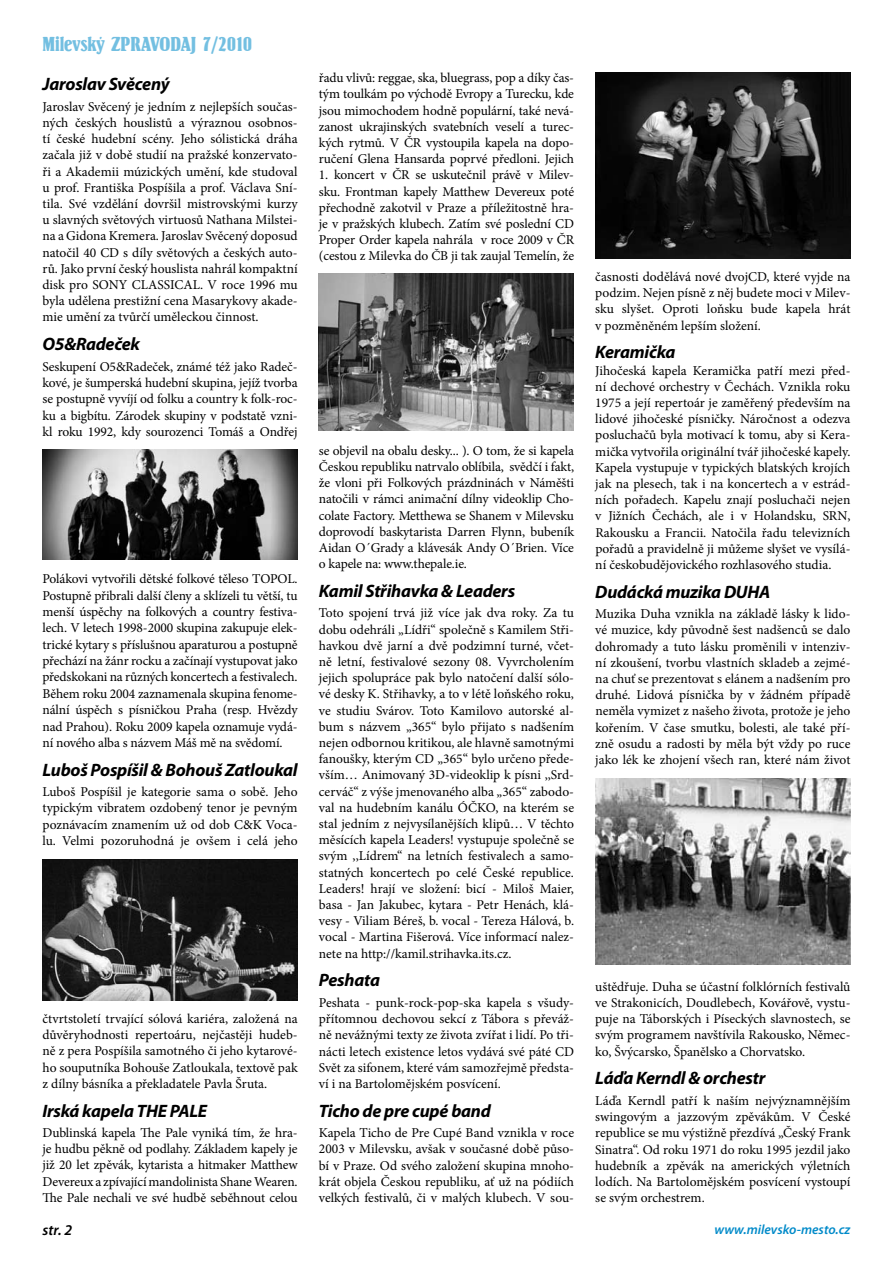
<style>
.page{position:relative;width:893px;height:1263px;background:#fff}
.page>*{position:absolute;margin:0;border:0;box-sizing:border-box;transform-origin:0 0}
.t1{font:21px "Springfield DEE";color:#73bfe1}
.t2{font:italic 700 18px "Myriad Pro";letter-spacing:-.015em;color:#000}
.t3{font:italic 600 15px "Myriad Pro";color:#000}
.t4{font:13.5px/16.2px "Minion Pro";letter-spacing:-.005em;color:#000;text-align:justify}
.t5{font:italic 600 13.5px "Myriad Pro";color:#008ac9}
</style>
<div class="page">
<img style="left:43px;top:859px;width:255px;height:141px">
<img style="left:319px;top:273px;width:255px;height:158px">
<img style="left:595px;top:72px;width:255px;height:186px">
<img style="left:595px;top:778px;width:255px;height:187px">
<img style="left:43px;top:449px;width:255px;height:110px">
<h1 class="t1" style="left:43px;top:34px;width:211px">MILEVSKÝ ZPRAVODAJ 7/2010</h1>
<h2 class="t2" style="left:43px;top:73px;width:129px">Jaroslav Svěcený</h2>
<p class="t4" style="left:43px;top:98px;width:257px">Jaroslav Svěcený je jedním z nejlepších součas&shy;ných českých houslistů a výraznou osobnos&shy;tí české hudební scény. Jeho sólistická dráha začala již v době studií na pražské konzervato&shy;ři a Akademii múzických umění, kde studoval u prof. Františka Pospíšila a prof. Václava Sní&shy;tila. Své vzdělání dovršil mistrovskými kurzy u slavných světových virtuosů Nathana Milstei&shy;na a Gidona Kremera. Jaroslav Svěcený doposud natočil 40 CD s díly světových a českých auto&shy;rů. Jako první český houslista nahrál kompaktní disk pro SONY CLASSICAL. V roce 1996 mu byla udělena prestižní cena Masarykovy akade&shy;mie umění za tvůrčí uměleckou činnost.</p>
<h2 class="t2" style="left:43px;top:332px;width:99px">O5&amp;Radeček</h2>
<p class="t4" style="left:43px;top:358px;width:257px">Seskupení O5&amp;Radeček, známé též jako Radeč&shy;kové, je šumperská hudební skupina, jejíž tvorba se postupně vyvíjí od folku a country k folk-roc&shy;ku a bigbítu. Zárodek skupiny v podstatě vzni&shy;kl roku 1992, kdy sourozenci Tomáš a Ondřej</p>
<p class="t4" style="left:43px;top:571px;width:257px">Polákovi vytvořili dětské folkové těleso TOPOL.<br>Postupně přibrali další členy a sklízeli tu větší, tu menší úspěchy na folkových a country festiva&shy;lech. V letech 1998-2000 skupina zakupuje elek&shy;trické kytary s příslušnou aparaturou a postupně přechází na žánr rocku a začínají vystupovat jako předskokani na různých koncertech a festivalech.<br>Během roku 2004 zaznamenala skupina fenome&shy;nální úspěch s písničkou Praha (resp. Hvězdy nad Prahou). Roku 2009 kapela oznamuje vydá&shy;ní nového alba s názvem Máš mě na svědomí.</p>
<h2 class="t2" style="left:43px;top:758px;width:257px">Luboš Pospíšil &amp; Bohouš Zatloukal</h2>
<p class="t4" style="left:43px;top:784px;width:257px">Luboš Pospíšil je kategorie sama o sobě. Jeho typickým vibratem ozdobený tenor je pevným poznávacím znamením už od dob C&amp;K Voca&shy;lu. Velmi pozoruhodná je ovšem i celá jeho</p>
<p class="t4" style="left:43px;top:1010px;width:257px">čtvrtstoletí trvající sólová kariéra, založená na důvěryhodnosti repertoáru, nejčastěji hudeb&shy;ně z pera Pospíšila samotného či jeho kytarové&shy;ho souputníka Bohouše Zatloukala, textově pak z dílny básníka a překladatele Pavla Šruta.</p>
<h2 class="t2" style="left:43px;top:1099px;width:166px">Irská kapela THE PALE</h2>
<p class="t4" style="left:43px;top:1125px;width:257px">Dublinská kapela The Pale vyniká tím, že hra&shy;je hudbu pěkně od podlahy. Základem kapely je již 20 let zpěvák, kytarista a hitmaker Matthew Devereux a zpívající mandolinista Shane Wearen.<br>The Pale nechali ve své hudbě seběhnout celou</p>
<p class="t4" style="left:319px;top:70px;width:257px">řadu vlivů: reggae, ska, bluegrass, pop a díky čas&shy;tým toulkám po východě Evropy a Turecku, kde jsou mimochodem hodně populární, také nevá&shy;zanost ukrajinských svatebních veselí a turec&shy;kých rytmů. V ČR vystoupila kapela na dopo&shy;ručení Glena Hansarda poprvé předloni. Jejich</p>
<p class="t4" style="left:319px;top:167px;width:257px">1. koncert v ČR se uskutečnil právě v Milev&shy;sku. Frontman kapely Matthew Devereux poté přechodně zakotvil v Praze a příležitostně hra&shy;je v pražských klubech. Zatím své poslední CD Proper Order kapela nahrála v roce 2009 v ČR (cestou z Milevka do ČB ji tak zaujal Temelín, že</p>
<p class="t4" style="left:319px;top:442px;width:257px">se objevil na obalu desky... ). O tom, že si kapela Českou republiku natrvalo oblíbila, svědčí i fakt, že vloni při Folkových prázdninách v Náměšti natočili v rámci animační dílny videoklip Cho&shy;colate Factory. Metthewa se Shanem v Milevsku doprovodí baskytarista Darren Flynn, bubeník Aidan O´Grady a klávesák Andy O´Brien. Více o kapele na: www.thepale.ie.</p>
<h2 class="t2" style="left:319px;top:579px;width:198px">Kamil Střihavka &amp; Leaders</h2>
<p class="t4" style="left:319px;top:605px;width:257px">Toto spojení trvá již více jak dva roky. Za tu dobu odehráli „Lídři“ společně s Kamilem Stři&shy;havkou dvě jarní a dvě podzimní turné, včet&shy;ně letní, festivalové sezony 08. Vyvrcholením jejich spolupráce pak bylo natočení další sólo&shy;vé desky K. Střihavky, a to v létě loňského roku, ve studiu Svárov. Toto Kamilovo autorské al&shy;bum s názvem „365“ bylo přijato s nadšením nejen odbornou kritikou, ale hlavně samotnými fanoušky, kterým CD „365“ bylo určeno přede&shy;vším… Animovaný 3D-videoklip k písni ,,Srd&shy;cerváč“ z výše jmenovaného alba „365“ zabodo&shy;val na hudebním kanálu ÓČKO, na kterém se stal jedním z nejvysílanějších klipů… V těchto měsících kapela Leaders! vystupuje společně se svým ,,Lídrem“ na letních festivalech a samo&shy;statných koncertech po celé České republice.<br>Leaders! hrají ve složení: bicí - Miloš Maier, basa - Jan Jakubec, kytara - Petr Henách, klá&shy;vesy - Viliam Béreš, b. vocal - Tereza Hálová, b. vocal - Martina Fišerová. Více informací nalez&shy;nete na http://kamil.strihavka.its.cz.</p>
<h2 class="t2" style="left:319px;top:969px;width:63px">Peshata</h2>
<p class="t4" style="left:319px;top:994px;width:257px">Peshata - punk-rock-pop-ska kapela s všudy&shy;přítomnou dechovou sekcí z Tábora s převáž&shy;ně nevážnými texty ze života zvířat i lidí. Po tři&shy;nácti letech existence letos vydává své páté CD Svět za sifonem, které vám samozřejmě předsta&shy;ví i na Bartolomějském posvícení.</p>
<h2 class="t2" style="left:319px;top:1099px;width:173px">Ticho de pre cupé band</h2>
<p class="t4" style="left:319px;top:1125px;width:257px">Kapela Ticho de Pre Cupé Band vznikla v roce 2003 v Milevsku, avšak v současné době půso&shy;bí v Praze. Od svého založení skupina mnoho&shy;krát objela Českou republiku, ať už na pódiích velkých festivalů, či v malých klubech. V sou-</p>
<p class="t4" style="left:595px;top:269px;width:257px">časnosti dodělává nové dvojCD, které vyjde na podzim. Nejen písně z něj budete moci v Milev&shy;sku slyšet. Oproti loňsku bude kapela hrát v pozměněném lepším složení.</p>
<h2 class="t2" style="left:595px;top:341px;width:82px">Keramička</h2>
<p class="t4" style="left:595px;top:362px;width:257px">Jihočeská kapela Keramička patří mezi před&shy;ní dechové orchestry v Čechách. Vznikla roku 1975 a její repertoár je zaměřený především na lidové jihočeské písničky. Náročnost a odezva posluchačů byla motivací k tomu, aby si Kera&shy;mička vytvořila originální tvář jihočeské kapely.<br>Kapela vystupuje v typických blatských krojích jak na plesech, tak i na koncertech a v estrád&shy;ních pořadech. Kapelu znají posluchači nejen v Jižních Čechách, ale i v Holandsku, SRN, Rakousku a Francii. Natočila řadu televizních pořadů a pravidelně ji můžeme slyšet ve vysílá&shy;ní českobudějovického rozhlasového studia.</p>
<h2 class="t2" style="left:595px;top:580px;width:177px">Dudácká muzika DUHA</h2>
<p class="t4" style="left:595px;top:606px;width:257px">Muzika Duha vznikla na základě lásky k lido&shy;vé muzice, kdy původně šest nadšenců se dalo dohromady a tuto lásku proměnili v intenziv&shy;ní zkoušení, tvorbu vlastních skladeb a zejmé&shy;na chuť se prezentovat s elánem a nadšením pro druhé. Lidová písnička by v žádném případě neměla vymizet z našeho života, protože je jeho kořením. V čase smutku, bolesti, ale také pří&shy;zně osudu a radosti by měla být vždy po ruce jako lék ke zhojení všech ran, které nám život</p>
<p class="t4" style="left:595px;top:978px;width:257px">uštědřuje. Duha se účastní folklórních festivalů ve Strakonicích, Doudlebech, Kovářově, vystu&shy;puje na Táborských i Píseckých slavnostech, se svým programem navštívila Rakousko, Němec&shy;ko, Švýcarsko, Španělsko a Chorvatsko.</p>
<h2 class="t2" style="left:595px;top:1067px;width:172px">Láďa Kerndl &amp; orchestr</h2>
<p class="t4" style="left:595px;top:1092px;width:257px">Láďa Kerndl patří k naším nejvýznamnějším swingovým a jazzovým zpěvákům. V České republice se mu výstižně přezdívá „Český Frank Sinatra“. Od roku 1971 do roku 1995 jezdil jako hudebník a zpěvák na amerických výletních lodích. Na Bartolomějském posvícení vystoupí se svým orchestrem.</p>
<p class="t3" style="left:43px;top:1220px;width:21px">str.</p>
<p class="t5" style="left:714px;top:1221px;width:138px">www.milevsko-mesto.cz</p>
</div>
